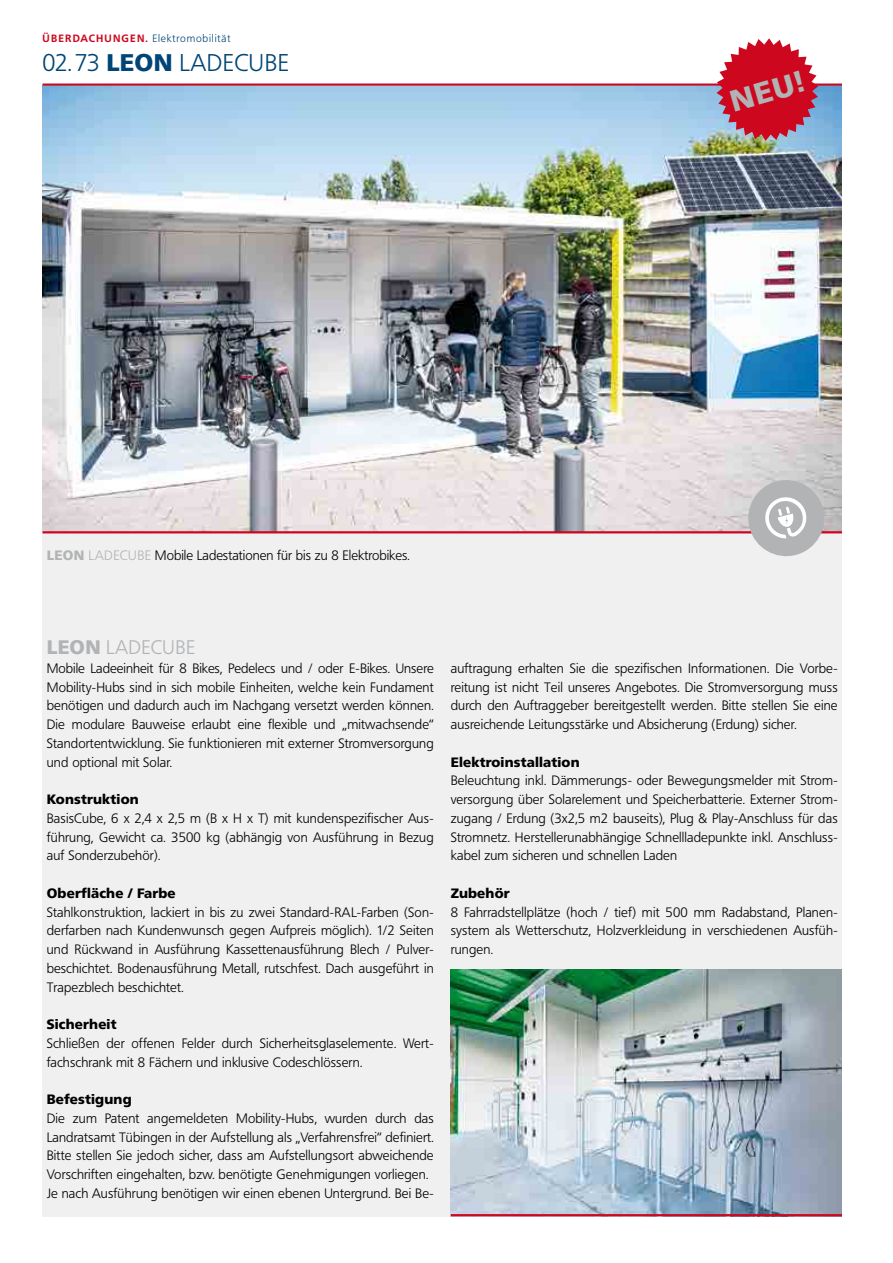
<style>
.page{position:relative;width:893px;height:1263px;background:#fff}
.page>*{position:absolute;margin:0;border:0;box-sizing:border-box;transform-origin:0 0}
.t1{font:900 30px "Frutiger BQ";color:#b1b3b4}
.t2{font:300 24px "Frutiger BQ";letter-spacing:.02em;color:#004576}
.t3{font:300 19.5px "Frutiger BQ";letter-spacing:.02em;color:#b1b3b4}
.t4{font:300 13.5px/18.8px "Frutiger BQ";letter-spacing:.01em;color:#000;text-align:justify}
.t5{font:900 13.5px "Frutiger BQ";letter-spacing:.01em;color:#000}
.t6{font:300 10.5px "Frutiger BQ";letter-spacing:.08em;color:#004576}
.s1{font-weight:700;color:#cd071e}
.s2{font-weight:900}
.s3{font-weight:900;color:#b1b3b4}
.s4{color:#b1b3b4}
</style>
<div class="page">
<div style="left:43px;top:85px;width:799px;height:1131px;background:#f0f0f1"></div>
<img style="left:451px;top:969px;width:391px;height:245px">
<img style="left:43px;top:86px;width:799px;height:445px">
<hr style="left:43px;top:531px;width:799px;height:2px;background:#cd071e">
<hr style="left:43px;top:84px;width:799px;height:2px;background:#cd071e">
<hr style="left:451px;top:1214px;width:391px;height:2px;background:#cd071e">
<svg style="left:744px;top:476px;width:84px;height:81px"></svg>
<svg style="left:716px;top:38px;width:102px;height:103px"></svg>
<p class="t6" style="left:43px;top:33px;width:189px"><span class="s1">ÜBERDACHUNGEN.</span> Elektromobilität</p>
<h2 class="t2" style="left:43px;top:49px;width:248px">02.73 <span class="s2">LEON</span> LADECUBE</h2>
<h1 class="t1" style="left:726px;top:84px;width:76px;rotate:-16deg">NEU!</h1>
<p class="t4" style="left:47px;top:546px;width:365px"><span class="s3">LEON</span> <span class="s4">LADECUBE</span> Mobile Ladestationen für bis zu 8 Elektrobikes.</p>
<h3 class="t3" style="left:47px;top:636px;width:150px"><span class="s2">LEON</span> LADECUBE</h3>
<p class="t4" style="left:47px;top:659px;width:388px">Mobile Ladeeinheit für 8 Bikes, Pedelecs und / oder E-Bikes. Unsere Mobility-Hubs sind in sich mobile Einheiten, welche kein Fundament benötigen und dadurch auch im Nachgang versetzt werden können.<br>Die modulare Bauweise erlaubt eine flexible und „mitwachsende“ Standortentwicklung. Sie funktionieren mit externer Stromversorgung und optional mit Solar.</p>
<p class="t5" style="left:47px;top:791px;width:94px">Konstruktion</p>
<p class="t4" style="left:47px;top:809px;width:388px">BasisCube, 6 x 2,4 x 2,5 m (B x H x T) mit kundenspezifischer Aus&shy;führung, Gewicht ca. 3500 kg (abhängig von Ausführung in Bezug auf Sonderzubehör).</p>
<p class="t5" style="left:47px;top:885px;width:131px">Oberfläche / Farbe</p>
<p class="t4" style="left:47px;top:903px;width:388px">Stahlkonstruktion, lackiert in bis zu zwei Standard-RAL-Farben (Son&shy;derfarben nach Kundenwunsch gegen Aufpreis möglich). 1/2 Seiten und Rückwand in Ausführung Kassettenausführung Blech / Pulver&shy;beschichtet. Bodenausführung Metall, rutschfest. Dach ausgeführt in Trapezblech beschichtet.</p>
<p class="t5" style="left:47px;top:1016px;width:71px">Sicherheit</p>
<p class="t4" style="left:47px;top:1034px;width:388px">Schließen der offenen Felder durch Sicherheitsglaselemente. Wert&shy;fachschrank mit 8 Fächern und inklusive Codeschlössern.</p>
<p class="t5" style="left:47px;top:1091px;width:86px">Befestigung</p>
<p class="t4" style="left:47px;top:1109px;width:388px;text-align:left">Die zum Patent angemeldeten Mobility-Hubs, wurden durch das Landratsamt Tübingen in der Aufstellung als „Verfahrensfrei“ definiert.<br>Bitte stellen Sie jedoch sicher, dass am Aufstellungsort abweichende Vorschriften eingehalten, bzw. benötigte Genehmigungen vorliegen.<br>Je nach Ausführung benötigen wir einen ebenen Untergrund. Bei Be-</p>
<p class="t4" style="left:451px;top:659px;width:388px">auftragung erhalten Sie die spezifischen Informationen. Die Vorbe&shy;reitung ist nicht Teil unseres Angebotes. Die Stromversorgung muss durch den Auftraggeber bereitgestellt werden. Bitte stellen Sie eine ausreichende Leitungsstärke und Absicherung (Erdung) sicher.</p>
<p class="t5" style="left:451px;top:754px;width:131px">Elektroinstallation</p>
<p class="t4" style="left:451px;top:771px;width:388px">Beleuchtung inkl. Dämmerungs- oder Bewegungsmelder mit Strom&shy;versorgung über Solarelement und Speicherbatterie. Externer Strom&shy;zugang / Erdung (3x2,5 m2 bauseits), Plug &amp; Play-Anschluss für das Stromnetz. Herstellerunabhängige Schnellladepunkte inkl. Anschluss&shy;kabel zum sicheren und schnellen Laden</p>
<p class="t5" style="left:451px;top:885px;width:61px">Zubehör</p>
<p class="t4" style="left:451px;top:903px;width:388px">8 Fahrradstellplätze (hoch / tief) mit 500 mm Radabstand, Planen&shy;system als Wetterschutz, Holzverkleidung in verschiedenen Ausfüh&shy;rungen.</p>
</div>
